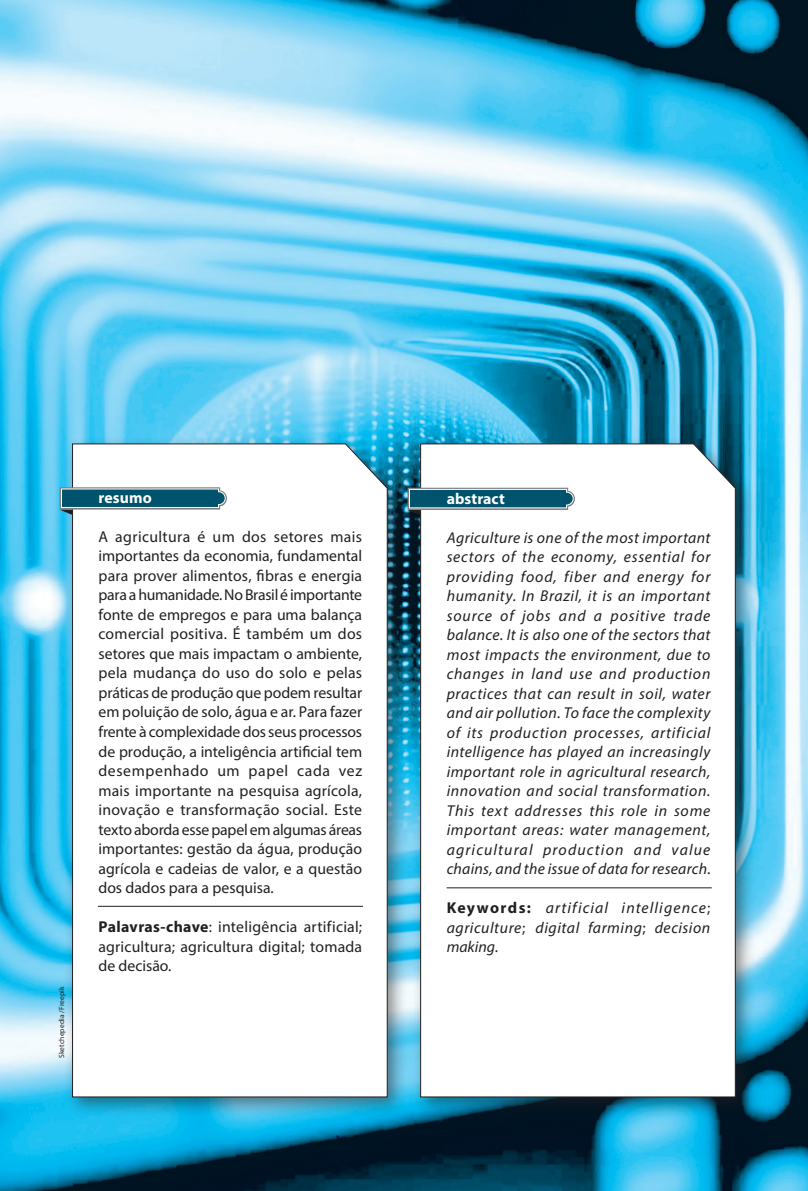
<style>
.page{position:relative;width:808px;height:1191px;background:#fff}
.page>*{position:absolute;margin:0;border:0;box-sizing:border-box;transform-origin:0 0}
.t1{font:15.75px/19.5px "Myriad Pro";letter-spacing:.005em;color:#231f20;text-align:justify}
.t2{font:italic 15.75px/19.5px "Myriad Pro";letter-spacing:.035em;color:#231f20;text-align:justify}
.t3{font:700 15.75px "Myriad Pro";letter-spacing:.005em;color:#fff}
.t4{font:7.5px "Myriad Pro";letter-spacing:.015em;color:#231f20}
.s1{font-weight:700}
.s2{font-style:normal}
.s3{font-weight:700;font-style:normal}
</style>
<div class="page">
<img style="left:0;top:0;width:808px;height:1191px">
<div style="left:412px;top:435px;width:343px;height:682px;background:#231f20;opacity:.5"></div>
<svg style="left:420px;top:443px;width:316px;height:654px"></svg>
<hr style="left:447px;top:887px;width:265px;height:1px;background:#231f20">
<div style="left:64px;top:435px;width:343px;height:682px;background:#231f20;opacity:.5"></div>
<svg style="left:72px;top:443px;width:316px;height:654px"></svg>
<svg style="left:60px;top:487px;width:167px;height:28px"></svg>
<svg style="left:408px;top:488px;width:167px;height:27px"></svg>
<hr style="left:98px;top:906px;width:265px;height:1px;background:#231f20">
<p class="t4" style="left:57px;top:1058px;width:73px;rotate:-90deg">Sketchepedia /Freepik</p>
<p class="t3" style="left:98px;top:487px;width:55px">resumo</p>
<p class="t1" style="left:98px;top:526px;width:265px">A agricultura é um dos setores mais importantes da economia, fundamental para prover alimentos, fibras e energia para a humanidade. No Brasil é importante fonte de empregos e para uma balança comercial positiva. É também um dos setores que mais impactam o ambiente, pela mudança do uso do solo e pelas práticas de produção que podem resultar em poluição de solo, água e ar. Para fazer frente à complexidade dos seus processos de produção, a inteligência artificial tem desempenhado um papel cada vez mais importante na pesquisa agrícola, inovação e transformação social. Este texto aborda esse papel em algumas áreas importantes: gestão da água, produção agrícola e cadeias de valor, e a questão dos dados para a pesquisa.</p>
<p class="t1" style="left:98px;top:916px;width:265px"><span class="s1">Palavras-chave</span>: inteligência artificial; agricultura; agricultura digital; tomada de decisão.</p>
<p class="t3" style="left:447px;top:488px;width:60px">abstract</p>
<p class="t2" style="left:447px;top:527px;width:265px">Agriculture is one of the most important sectors of the economy, essential for providing food, fiber and energy for humanity. In Brazil, it is an important source of jobs and a positive trade balance. It is also one of the sectors that most impacts the environment, due to changes in land use and production practices that can result in soil, water and air pollution. To face the complexity of its production processes, artificial intelligence has played an increasingly important role in agricultural research, innovation and social transformation.<br>This text addresses this role in some important areas: water management, agricultural production and value chains, and the issue of data for research<span class="s2">.</span></p>
<p class="t2" style="left:447px;top:898px;width:265px"><span class="s3">Keywords:</span> artificial intelligence<span class="s2">; </span>agriculture<span class="s2">;</span> digital farming<span class="s2">;</span> decision making<span class="s2">.</span></p>
</div>
